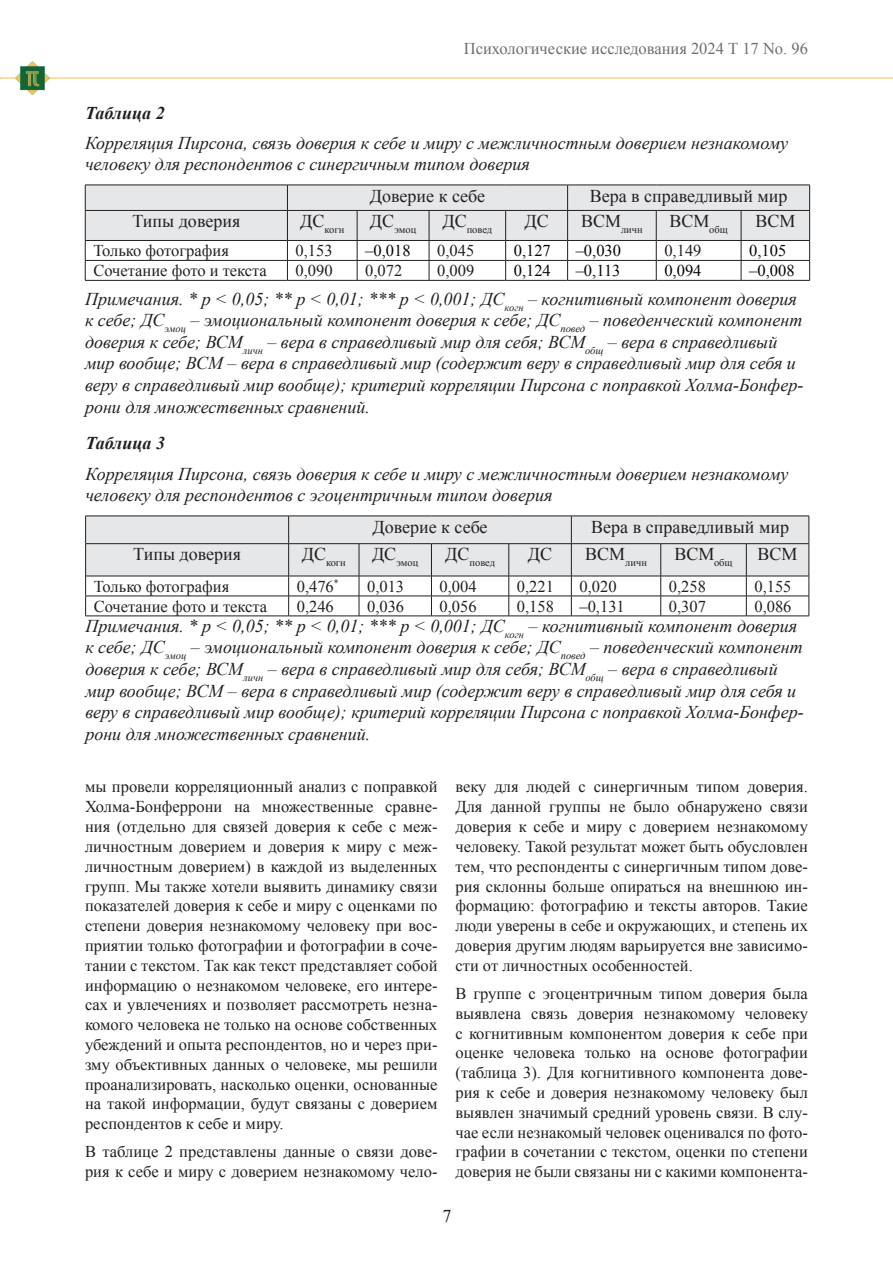
<style>
.page{position:relative;width:893px;height:1263px;background:#fff}
.page>*{position:absolute;margin:0;border:0;box-sizing:border-box;transform-origin:0 0}
.t1{font:italic 18px/21.6px "Times New Roman";color:#231f20}
.t2{font:18px "Times New Roman";color:#231f20}
.t3{font:italic 700 18px "Times New Roman";color:#231f20}
.t4{font:16.5px/19.8px "Times New Roman";color:#231f20;text-align:justify}
.t5{font:16.5px "Times New Roman";color:#050506}
.t6{font:16.5px "Times New Roman";color:#6c6d70}
.t7{font:10.5px "Times New Roman";color:#231f20}
.s1{color:#231f20}
</style>
<div class="page">
<hr style="left:0;top:78px;width:893px;height:1px;background:#f5c35f">
<img style="left:16px;top:62px;width:33px;height:33px">
<hr style="left:85px;top:616px;width:204px;height:1px;background:#231f20">
<hr style="left:289px;top:616px;width:70px;height:1px;background:#231f20">
<hr style="left:359px;top:616px;width:72px;height:1px;background:#231f20">
<hr style="left:431px;top:616px;width:78px;height:1px;background:#231f20">
<hr style="left:509px;top:616px;width:62px;height:1px;background:#231f20">
<hr style="left:571px;top:616px;width:90px;height:1px;background:#231f20">
<hr style="left:661px;top:616px;width:85px;height:1px;background:#231f20">
<hr style="left:746px;top:616px;width:63px;height:1px;background:#231f20">
<svg style="left:85px;top:516px;width:725px;height:100px"></svg>
<hr style="left:85px;top:544px;width:1px;height:32px;background:#231f20">
<hr style="left:809px;top:544px;width:1px;height:32px;background:#231f20">
<hr style="left:85px;top:576px;width:204px;height:1px;background:#231f20">
<hr style="left:289px;top:576px;width:70px;height:1px;background:#231f20">
<hr style="left:359px;top:576px;width:72px;height:1px;background:#231f20">
<hr style="left:431px;top:576px;width:78px;height:1px;background:#231f20">
<hr style="left:509px;top:576px;width:62px;height:1px;background:#231f20">
<hr style="left:571px;top:576px;width:90px;height:1px;background:#231f20">
<hr style="left:661px;top:576px;width:85px;height:1px;background:#231f20">
<hr style="left:746px;top:576px;width:63px;height:1px;background:#231f20">
<hr style="left:85px;top:280px;width:202px;height:1px;background:#231f20">
<hr style="left:287px;top:280px;width:70px;height:1px;background:#231f20">
<hr style="left:357px;top:280px;width:72px;height:1px;background:#231f20">
<hr style="left:429px;top:280px;width:77px;height:1px;background:#231f20">
<hr style="left:506px;top:280px;width:62px;height:1px;background:#231f20">
<hr style="left:568px;top:280px;width:88px;height:1px;background:#231f20">
<hr style="left:656px;top:280px;width:85px;height:1px;background:#231f20">
<hr style="left:741px;top:280px;width:69px;height:1px;background:#231f20">
<svg style="left:85px;top:185px;width:725px;height:95px"></svg>
<hr style="left:85px;top:240px;width:202px;height:1px;background:#231f20">
<hr style="left:287px;top:240px;width:70px;height:1px;background:#231f20">
<hr style="left:357px;top:240px;width:72px;height:1px;background:#231f20">
<hr style="left:429px;top:240px;width:77px;height:1px;background:#231f20">
<hr style="left:506px;top:240px;width:62px;height:1px;background:#231f20">
<hr style="left:568px;top:240px;width:88px;height:1px;background:#231f20">
<hr style="left:656px;top:240px;width:85px;height:1px;background:#231f20">
<hr style="left:741px;top:240px;width:69px;height:1px;background:#231f20">
<p class="t6" style="left:464px;top:37px;width:346px">Психологические исследования 2024 Т 17 No. 96</p>
<p class="t3" style="left:85px;top:100px;width:81px">Таблица 2</p>
<p class="t1" style="left:85px;top:131px;width:705px">Корреляция Пирсона, связь доверия к себе и миру с межличностным доверием незнакомому человеку для респондентов с синергичным типом доверия</p>
<p class="t2" style="left:370px;top:184px;width:117px">Доверие к себе</p>
<p class="t2" style="left:590px;top:184px;width:199px">Вера в справедливый мир</p>
<p class="t2" style="left:132px;top:209px;width:109px">Типы доверия</p>
<p class="t7" style="left:300px;top:223px;width:46px"><sup>ДС</sup>когн</p>
<p class="t7" style="left:370px;top:223px;width:48px"><sup>ДС</sup>эмоц</p>
<p class="t7" style="left:442px;top:223px;width:51px"><sup>ДС</sup>повед</p>
<p class="t2" style="left:524px;top:209px;width:26px">ДС</p>
<p class="t7" style="left:581px;top:223px;width:63px"><sup>ВСМ</sup>личн</p>
<p class="t2" style="left:670px;top:209px;width:60px">ВСМ<sub>общ</sub></p>
<p class="t2" style="left:755px;top:209px;width:42px">ВСМ</p>
<p class="t4" style="left:93px;top:240px;width:137px">Только фотография</p>
<p class="t4" style="left:296px;top:240px;width:39px">0,153</p>
<p class="t5" style="left:365px;top:240px;width:47px"><span class="s1">–</span>0,018</p>
<p class="t4" style="left:437px;top:240px;width:39px">0,045</p>
<p class="t5" style="left:514px;top:240px;width:39px">0,127</p>
<p class="t5" style="left:576px;top:240px;width:47px"><span class="s1">–</span>0,030</p>
<p class="t4" style="left:664px;top:240px;width:39px">0,149</p>
<p class="t5" style="left:749px;top:240px;width:39px">0,105</p>
<p class="t4" style="left:93px;top:260px;width:175px">Сочетание фото и текста</p>
<p class="t4" style="left:296px;top:260px;width:39px">0,090</p>
<p class="t4" style="left:365px;top:260px;width:39px">0,072</p>
<p class="t4" style="left:437px;top:260px;width:39px">0,009</p>
<p class="t5" style="left:514px;top:259px;width:39px">0,124</p>
<p class="t5" style="left:576px;top:259px;width:46px"><span class="s1">–</span>0,113</p>
<p class="t5" style="left:664px;top:259px;width:39px">0,094</p>
<p class="t5" style="left:749px;top:259px;width:47px"><span class="s1">–</span>0,008</p>
<p class="t1" style="left:85px;top:287px;width:720px">Примечания. * p &lt; 0,05; ** p &lt; 0,01; *** p &lt; 0,001; ДС<sub>когн</sub> – когнитивный компонент доверия к себе; ДС<sub>эмоц</sub> – эмоциональный компонент доверия к себе; ДС<sub>повед</sub> – поведенческий компонент доверия к себе; ВСМ<sub>личн</sub> – вера в справедливый мир для себя; ВСМ<sub>общ</sub> – вера в справедливый мир вообще; ВСМ – вера в справедливый мир (содержит веру в справедливый мир для себя и веру в справедливый мир вообще); критерий корреляции Пирсона с поправкой Холма-Бонфер&shy;рони для множественных сравнений.</p>
<p class="t3" style="left:85px;top:431px;width:81px">Таблица 3</p>
<p class="t1" style="left:85px;top:462px;width:705px">Корреляция Пирсона, связь доверия к себе и миру с межличностным доверием незнакомому человеку для респондентов с эгоцентричным типом доверия</p>
<p class="t2" style="left:372px;top:514px;width:117px">Доверие к себе</p>
<p class="t2" style="left:591px;top:514px;width:199px">Вера в справедливый мир</p>
<p class="t2" style="left:133px;top:542px;width:109px">Типы доверия</p>
<p class="t7" style="left:302px;top:556px;width:46px"><sup>ДС</sup>когн</p>
<p class="t7" style="left:372px;top:556px;width:48px"><sup>ДС</sup>эмоц</p>
<p class="t7" style="left:445px;top:556px;width:51px"><sup>ДС</sup>повед</p>
<p class="t2" style="left:528px;top:542px;width:26px">ДС</p>
<p class="t7" style="left:585px;top:556px;width:63px"><sup>ВСМ</sup>личн</p>
<p class="t2" style="left:674px;top:542px;width:60px">ВСМ<sub>общ</sub></p>
<p class="t2" style="left:758px;top:542px;width:42px">ВСМ</p>
<p class="t4" style="left:94px;top:576px;width:137px">Только фотография</p>
<p class="t4" style="left:297px;top:576px;width:43px">0,476<sup>*</sup></p>
<p class="t4" style="left:367px;top:576px;width:39px">0,013</p>
<p class="t4" style="left:440px;top:576px;width:39px">0,004</p>
<p class="t4" style="left:517px;top:576px;width:39px">0,221</p>
<p class="t4" style="left:579px;top:576px;width:39px">0,020</p>
<p class="t4" style="left:669px;top:576px;width:39px">0,258</p>
<p class="t4" style="left:754px;top:576px;width:39px">0,155</p>
<p class="t4" style="left:94px;top:596px;width:175px">Сочетание фото и текста</p>
<p class="t4" style="left:297px;top:596px;width:39px">0,246</p>
<p class="t4" style="left:367px;top:596px;width:39px">0,036</p>
<p class="t4" style="left:440px;top:596px;width:39px">0,056</p>
<p class="t4" style="left:517px;top:596px;width:39px">0,158</p>
<p class="t4" style="left:579px;top:596px;width:47px">–0,131</p>
<p class="t4" style="left:669px;top:596px;width:39px">0,307</p>
<p class="t4" style="left:754px;top:596px;width:39px">0,086</p>
<p class="t1" style="left:85px;top:614px;width:720px">Примечания. * p &lt; 0,05; ** p &lt; 0,01; *** p &lt; 0,001; ДС<sub>когн</sub> – когнитивный компонент доверия к себе; ДС<sub>эмоц</sub> – эмоциональный компонент доверия к себе; ДС<sub>повед</sub> – поведенческий компонент доверия к себе; ВСМ<sub>личн</sub> – вера в справедливый мир для себя; ВСМ<sub>общ</sub> – вера в справедливый мир вообще; ВСМ – вера в справедливый мир (содержит веру в справедливый мир для себя и веру в справедливый мир вообще); критерий корреляции Пирсона с поправкой Холма-Бонфер&shy;рони для множественных сравнений.</p>
<p class="t4" style="left:85px;top:777px;width:354px">мы провели корреляционный анализ с поправкой Холма-Бонферрони на множественные сравне&shy;ния (отдельно для связей доверия к себе с меж&shy;личностным доверием и доверия к миру с меж&shy;личностным доверием) в каждой из выделенных групп. Мы также хотели выявить динамику связи показателей доверия к себе и миру с оценками по степени доверия незнакомому человеку при вос&shy;приятии только фотографии и фотографии в соче&shy;тании с текстом. Так как текст представляет собой информацию о незнакомом человеке, его интере&shy;сах и увлечениях и позволяет рассмотреть незна&shy;комого человека не только на основе собственных убеждений и опыта респондентов, но и через при&shy;зму объективных данных о человеке, мы решили проанализировать, насколько оценки, основанные на такой информации, будут связаны с доверием респондентов к себе и миру.</p>
<p class="t4" style="left:85px;top:1142px;width:354px">В таблице 2 представлены данные о связи дове&shy;рия к себе и миру с доверием незнакомому чело-</p>
<p class="t4" style="left:455px;top:777px;width:354px">веку для людей с синергичным типом доверия.<br>Для данной группы не было обнаружено связи доверия к себе и миру с доверием незнакомому человеку. Такой результат может быть обусловлен тем, что респонденты с синергичным типом дове&shy;рия склонны больше опираться на внешнюю ин&shy;формацию: фотографию и тексты авторов. Такие люди уверены в себе и окружающих, и степень их доверия другим людям варьируется вне зависимо&shy;сти от личностных особенностей.</p>
<p class="t4" style="left:455px;top:983px;width:354px">В группе с эгоцентричным типом доверия была выявлена связь доверия незнакомому человеку с когнитивным компонентом доверия к себе при оценке человека только на основе фотографии (таблица 3). Для когнитивного компонента дове&shy;рия к себе и доверия незнакомому человеку был выявлен значимый средний уровень связи. В слу&shy;чае если незнакомый человек оценивался по фото&shy;графии в сочетании с текстом, оценки по степени доверия не были связаны ни с какими компонента-</p>
<p class="t2" style="left:442px;top:1204px;width:10px">7</p>
</div>
